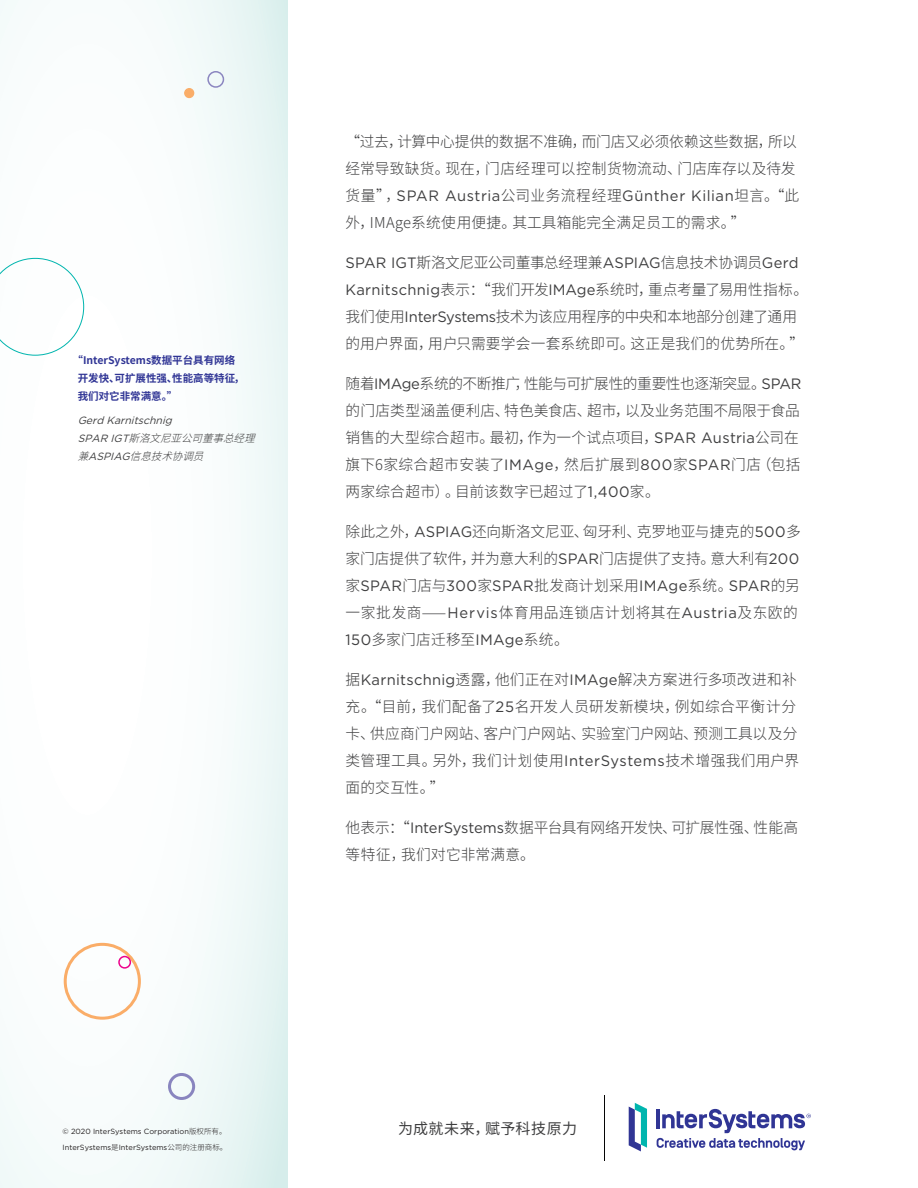
<style>
.page{position:relative;width:918px;height:1188px;background:#fff}
.page>*{position:absolute;margin:0;border:0;box-sizing:border-box;transform-origin:0 0}
._05_After_SUB{font:300 15px/27px "Source Han Sans CN";letter-spacing:.005em;color:#3e3e3f}
.t1{font:15px "Source Han Sans CN";letter-spacing:.03em;color:#3e3e3f}
.t2{font:700 10.5px/18px "Source Han Sans CN";color:#303595}
.Sidebar_grey{font:italic 300 10.5px/18px "Source Han Sans CN";color:#3e3e3f}
.Sidebar_grey-2{font:italic 10.5px "Gotham";color:#3e3e3f}
.t3{font:7.5px "Gotham";color:#231f20}
.s1{font-family:"Gotham";font-weight:400}
.s2{font-family:"Source Han Sans CN";font-weight:300}
</style>
<div class="page">
<div style="left:0;top:0;width:288px;height:1188px;background:linear-gradient(to right,#fff,#eef7f7)"></div>
<div style="left:168px;top:1073px;width:27px;height:27px;border:3px solid #8985bf;border-radius:50%"></div>
<div style="left:207px;top:71px;width:17px;height:17px;border:2px solid #8b86c0;border-radius:50%"></div>
<div style="left:185px;top:89px;width:9px;height:9px;background:#faad68;border-radius:50%"></div>
<div style="left:184px;top:88px;width:10px;height:10px;border:1px solid #faad68;border-radius:50%"></div>
<div style="left:64px;top:943px;width:77px;height:77px;border:3px solid #faad68;border-radius:50%"></div>
<div style="left:118px;top:956px;width:13px;height:13px;border:2px solid #ed028c;border-radius:50%"></div>
<svg style="left:0;top:258px;width:84px;height:98px"></svg>
<svg style="left:629px;top:1103px;width:18px;height:48px"></svg>
<svg style="left:657px;top:1109px;width:154px;height:41px"></svg>
<hr style="left:604px;top:1096px;width:1px;height:65px;background:#050504">
<p class="t2" style="left:78px;top:351px;width:168px;text-indent:-5px">“InterSystems数据平台具有网络开发快、可扩展性强、性能高等特征，我们对它非常满意。”</p>
<p class="Sidebar_grey-2" style="left:78px;top:414px;width:99px">Gerd Karnitschnig</p>
<p class="Sidebar_grey" style="left:78px;top:430px;width:186px"><span class="s1">S PA R I G T</span>斯洛文尼亚公司董事总经理兼<span class="s1">AS P I AG</span>信息技术协调员</p>
<p class="_05_After_SUB" style="left:346px;top:128px;width:455px">“过去，计算中心提供的数据不准确，而门店又必须依赖这些数据，所以经常导致缺货。现在，门店经理可以控制货物流动、门店库存以及待发货量”，<span class="s1">SPAR Austria</span>公司业务流程经理<span class="s1">Günther Kilian</span>坦言。“此外，IMAge系统使用便捷。其工具箱能完全满足员工的需求。”</p>
<p class="_05_After_SUB" style="left:346px;top:249px;width:464px"><span class="s1">SPAR IGT</span>斯洛文尼亚公司董事总经理兼<span class="s1">ASPIAG</span>信息技术协调员<span class="s1">Gerd Karnitschnig</span>表示：“我们开发<span class="s1">IMAge</span>系统时，重点考量了易用性指标。我们使用<span class="s1">InterSystems</span>技术为该应用程序的中央和本地部分创建了通用的用户界面，用户只需要学会一套系统即可。这正是我们的优势所在。”</p>
<p class="_05_After_SUB" style="left:346px;top:370px;width:457px">随着<span class="s1">IMAge</span>系统的不断推广，性能与可扩展性的重要性也逐渐突显。<span class="s1">SPAR</span>的门店类型涵盖便利店、特色美食店、超市，以及业务范围不局限于食品销售的大型综合超市。最初，作为一个试点项目，<span class="s1">SPAR Austria</span>公司在旗下6家综合超市安装了<span class="s1">IMAge</span>，然后扩展到<span class="s1">800</span>家<span class="s1">SPAR</span>门店（包括两家综合超市）。目前该数字已超过了<span class="s1">1,400</span>家。</p>
<p class="_05_After_SUB" style="left:346px;top:518px;width:457px">除此之外，<span class="s1">ASPIAG</span>还向斯洛文尼亚、匈牙利、克罗地亚与捷克的<span class="s1">500</span>多家门店提供了软件，并为意大利的<span class="s1">SPAR</span>门店提供了支持。意大利有<span class="s1">200</span>家<span class="s1">SPAR</span>门店与<span class="s1">300</span>家<span class="s1">SPAR</span>批发商计划采用<span class="s1">IMAge</span>系统。<span class="s1">SPAR</span>的另一家批发商——<span class="s1">Hervis</span>体育用品连锁店计划将其在<span class="s1">Austria</span>及东欧的<span class="s1">150</span>多家门店迁移至<span class="s1">IMAge</span>系统。</p>
<p class="_05_After_SUB" style="left:346px;top:666px;width:455px">据<span class="s1">Karnitschnig</span>透露，他们正在对<span class="s1">IMAge</span>解决方案进行多项改进和补充。“目前，我们配备了<span class="s1">25</span>名开发人员研发新模块，例如综合平衡计分卡、供应商门户网站、客户门户网站、实验室门户网站、预测工具以及分类管理工具。另外，我们计划使用<span class="s1">InterSystems</span>技术增强我们用户界面的交互性。”</p>
<p class="_05_After_SUB" style="left:346px;top:814px;width:454px">他表示：“<span class="s1">InterSystems</span>数据平台具有网络开发快、可扩展性强、性能高等特征，我们对它非常满意。</p>
<p class="t3" style="left:63px;top:1127px;width:165px">© 2020 InterSystems Corporation<span class="s2">版权所有。</span></p>
<p class="t3" style="left:63px;top:1143px;width:166px">InterSystems<span class="s2">是</span>InterSystems<span class="s2">公司的注册商标。</span></p>
<p class="t1" style="left:398px;top:1120px;width:180px">为成就未来，赋予科技原力</p>
</div>
